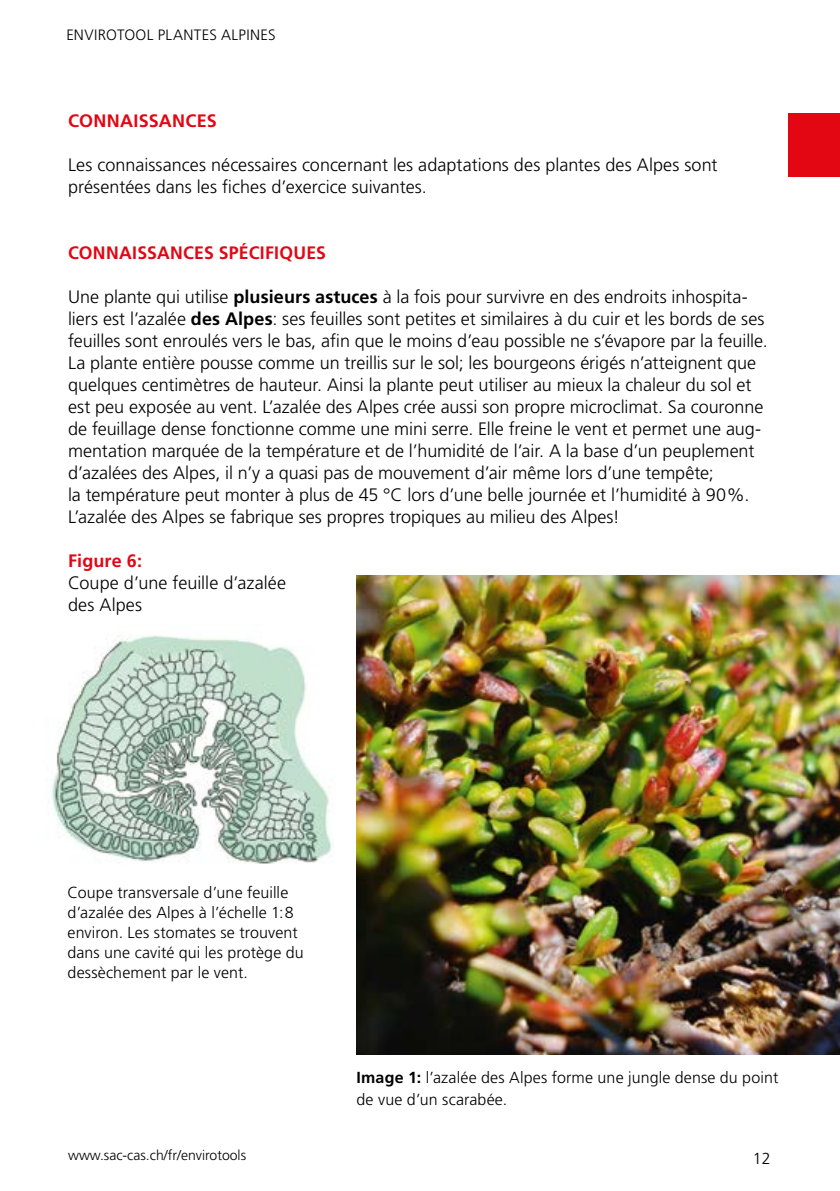
<style>
.page{position:relative;width:840px;height:1191px;background:#fff}
.page>*{position:absolute;margin:0;border:0;box-sizing:border-box;transform-origin:0 0}
.t1{font:300 18px/22px "Frutiger LT Std";color:#000}
.t2{font:700 18px "Frutiger LT Std";letter-spacing:.015em;color:#e30613}
.t3{font:300 16px/20px "Frutiger LT Std";letter-spacing:.01em;color:#000}
.t4{font:300 15px "Frutiger LT Std";letter-spacing:.025em;color:#000}
.t5{font:300 14px "Frutiger LT Std";color:#000}
.s1{font-weight:700}
</style>
<div class="page">
<div style="left:788px;top:113px;width:51px;height:64px;background:#e30613"></div>
<img style="left:356px;top:575px;width:483px;height:479px">
<img style="left:51px;top:635px;width:281px;height:229px">
<p class="t4" style="left:66px;top:26px;width:211px">ENVIROTOOL PLANTES ALPINES</p>
<p class="t2" style="left:68px;top:110px;width:150px">CONNAISSANCES</p>
<p class="t1" style="left:68px;top:154px;width:650px">Les connaissances nécessaires concernant les adaptations des plantes des Alpes sont présentées dans les fiches d’exercice suivantes.</p>
<p class="t2" style="left:68px;top:242px;width:259px">CONNAISSANCES SPÉCIFIQUES</p>
<p class="t1" style="left:68px;top:286px;width:700px">Une plante qui utilise <span class="s1">plusieurs astuces</span> à la fois pour survivre en des endroits inhospita&shy;liers est l’azalée <span class="s1">des Alpes</span>: ses feuilles sont petites et similaires à du cuir et les bords de ses feuilles sont enroulés vers le bas, afin que le moins d’eau possible ne s’évapore par la feuille.<br>La plante entière pousse comme un treillis sur le sol; les bourgeons érigés n’atteignent que quelques centimètres de hauteur. Ainsi la plante peut utiliser au mieux la chaleur du sol et est peu exposée au vent. L’azalée des Alpes crée aussi son propre microclimat. Sa couronne de feuillage dense fonctionne comme une mini serre. Elle freine le vent et permet une aug&shy;mentation marquée de la température et de l’humidité de l’air. A la base d’un peuplement d’azalées des Alpes, il n’y a quasi pas de mouvement d’air même lors d’une tempête;<br>la température peut monter à plus de 45 °C lors d’une belle journée et l’humidité à 90 %.<br>L’azalée des Alpes se fabrique ses propres tropiques au milieu des Alpes!</p>
<p class="t2" style="left:68px;top:550px;width:75px">Figure 6:</p>
<p class="t1" style="left:68px;top:572px;width:219px">Coupe d’une feuille d’azalée des Alpes</p>
<p class="t3" style="left:67px;top:883px;width:237px">Coupe transversale d’une feuille d’azalée des Alpes à l’échelle 1:8 environ. Les stomates se trouvent dans une cavité qui les protège du dessèchement par le vent.</p>
<p class="t3" style="left:356px;top:1066px;width:423px;line-height:22px"><span class="s1">Image 1:</span> l’azalée des Alpes forme une jungle dense du point de vue d’un scarabée.</p>
<p class="t5" style="left:68px;top:1147px;width:179px">www.sac-cas.ch/fr/envirotools</p>
<p class="t3" style="left:752px;top:1149px;width:19px">12</p>
</div>
